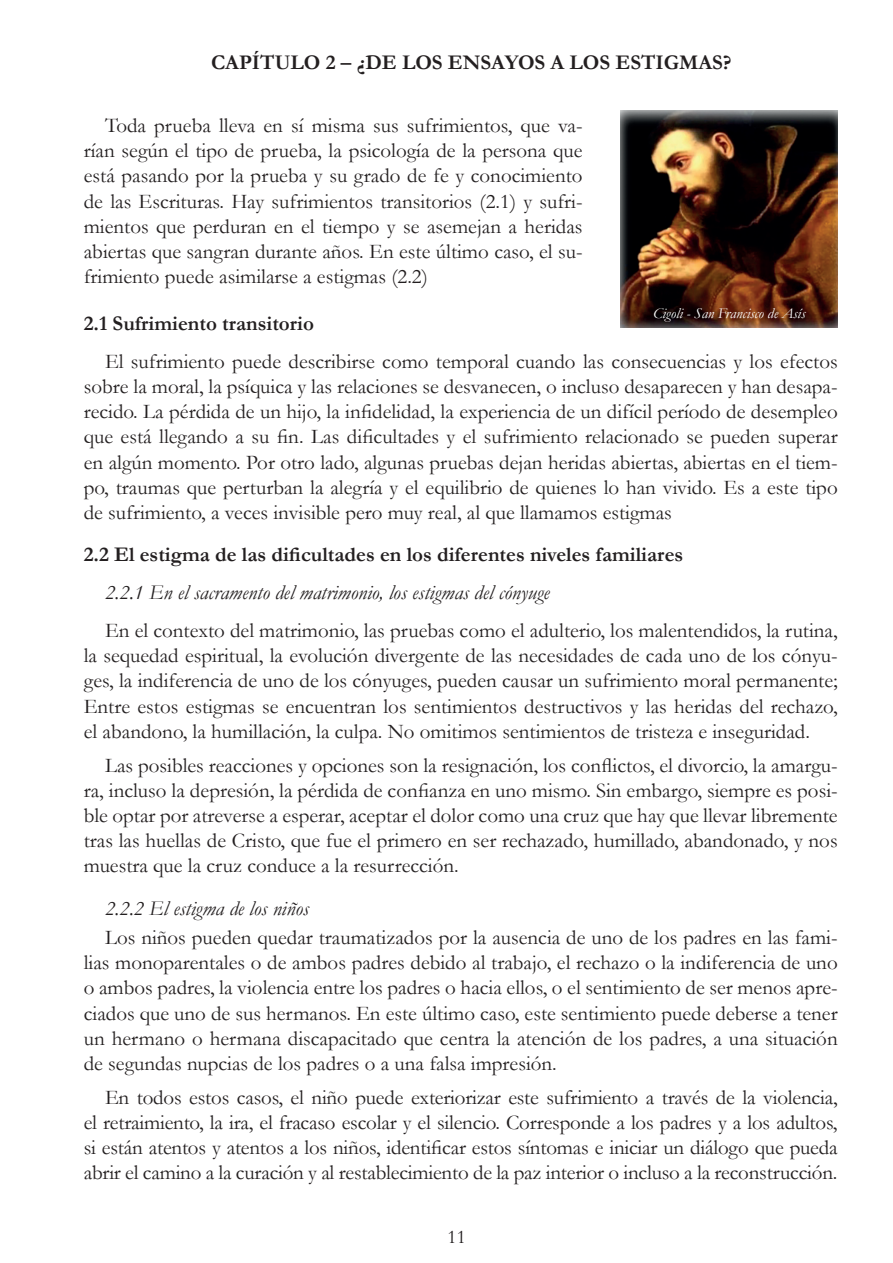
<style>
.page{position:relative;width:893px;height:1263px;background:#fff}
.page>*{position:absolute;margin:0;border:0;box-sizing:border-box;transform-origin:0 0}
.t1{font:21px/25.2px "Garamond";color:#231f20;text-align:justify}
.t2{font:700 21px "Garamond";color:#231f20}
.t3{font:italic 21px "Garamond";color:#231f20}
.t4{font:19.5px "Garamond";color:#231f20}
.t5{font:italic 15px "Garamond";color:#fff}
</style>
<div class="page">
<img style="left:621px;top:111px;width:217px;height:216px">
<p class="t2" style="left:211px;top:48px;width:522px">CAPÍTULO 2 – ¿DE LOS ENSAYOS A LOS ESTIGMAS?</p>
<p class="t1" style="left:84px;top:112px;width:500px;text-indent:21px">Toda prueba lleva en sí misma sus sufrimientos, que va&shy;rían según el tipo de prueba, la psicología de la persona que está pasando por la prueba y su grado de fe y conocimiento de las Escrituras. Hay sufrimientos transitorios (2.1) y sufri&shy;mientos que perduran en el tiempo y se asemejan a heridas abiertas que sangran durante años. En este último caso, el su&shy;frimiento puede asimilarse a estigmas (2.2)</p>
<p class="t2" style="left:84px;top:309px;width:232px">2.1 Sufrimiento transitorio</p>
<p class="t1" style="left:84px;top:348px;width:755px;text-indent:21px">El sufrimiento puede describirse como temporal cuando las consecuencias y los efectos sobre la moral, la psíquica y las relaciones se desvanecen, o incluso desaparecen y han desapa&shy;recido. La pérdida de un hijo, la infidelidad, la experiencia de un difícil período de desempleo que está llegando a su fin. Las dificultades y el sufrimiento relacionado se pueden superar en algún momento. Por otro lado, algunas pruebas dejan heridas abiertas, abiertas en el tiem&shy;po, traumas que perturban la alegría y el equilibrio de quienes lo han vivido. Es a este tipo de sufrimiento, a veces invisible pero muy real, al que llamamos estigmas</p>
<p class="t2" style="left:84px;top:540px;width:601px">2.2 El estigma de las dificultades en los diferentes niveles familiares</p>
<p class="t3" style="left:105px;top:578px;width:446px">2.2.1 En el sacramento del matrimonio, los estigmas del cónyuge</p>
<p class="t1" style="left:84px;top:617px;width:755px;text-indent:21px">En el contexto del matrimonio, las pruebas como el adulterio, los malentendidos, la rutina, la sequedad espiritual, la evolución divergente de las necesidades de cada uno de los cónyu&shy;ges, la indiferencia de uno de los cónyuges, pueden causar un sufrimiento moral permanente; Entre estos estigmas se encuentran los sentimientos destructivos y las heridas del rechazo, el abandono, la humillación, la culpa. No omitimos sentimientos de tristeza e inseguridad.</p>
<p class="t1" style="left:84px;top:752px;width:755px;text-indent:21px">Las posibles reacciones y opciones son la resignación, los conflictos, el divorcio, la amargu&shy;ra, incluso la depresión, la pérdida de confianza en uno mismo. Sin embargo, siempre es posi&shy;ble optar por atreverse a esperar, aceptar el dolor como una cruz que hay que llevar libremente tras las huellas de Cristo, que fue el primero en ser rechazado, humillado, abandonado, y nos muestra que la cruz conduce a la resurrección.</p>
<p class="t3" style="left:105px;top:894px;width:205px">2.2.2 El estigma de los niños</p>
<p class="t1" style="left:84px;top:924px;width:755px;text-indent:21px">Los niños pueden quedar traumatizados por la ausencia de uno de los padres en las fami&shy;lias monoparentales o de ambos padres debido al trabajo, el rechazo o la indiferencia de uno o ambos padres, la violencia entre los padres o hacia ellos, o el sentimiento de ser menos apre&shy;ciados que uno de sus hermanos. En este último caso, este sentimiento puede deberse a tener un hermano o hermana discapacitado que centra la atención de los padres, a una situación de segundas nupcias de los padres o a una falsa impresión.</p>
<p class="t1" style="left:84px;top:1084px;width:755px;text-indent:21px">En todos estos casos, el niño puede exteriorizar este sufrimiento a través de la violencia, el retraimiento, la ira, el fracaso escolar y el silencio. Corresponde a los padres y a los adultos, si están atentos y atentos a los niños, identificar estos síntomas e iniciar un diálogo que pueda abrir el camino a la curación y al restablecimiento de la paz interior o incluso a la reconstrucción.</p>
<p class="t5" style="left:653px;top:303px;width:154px">Cigoli - San Francisco de Asís</p>
<p class="t4" style="left:448px;top:1223px;width:20px">11</p>
</div>
